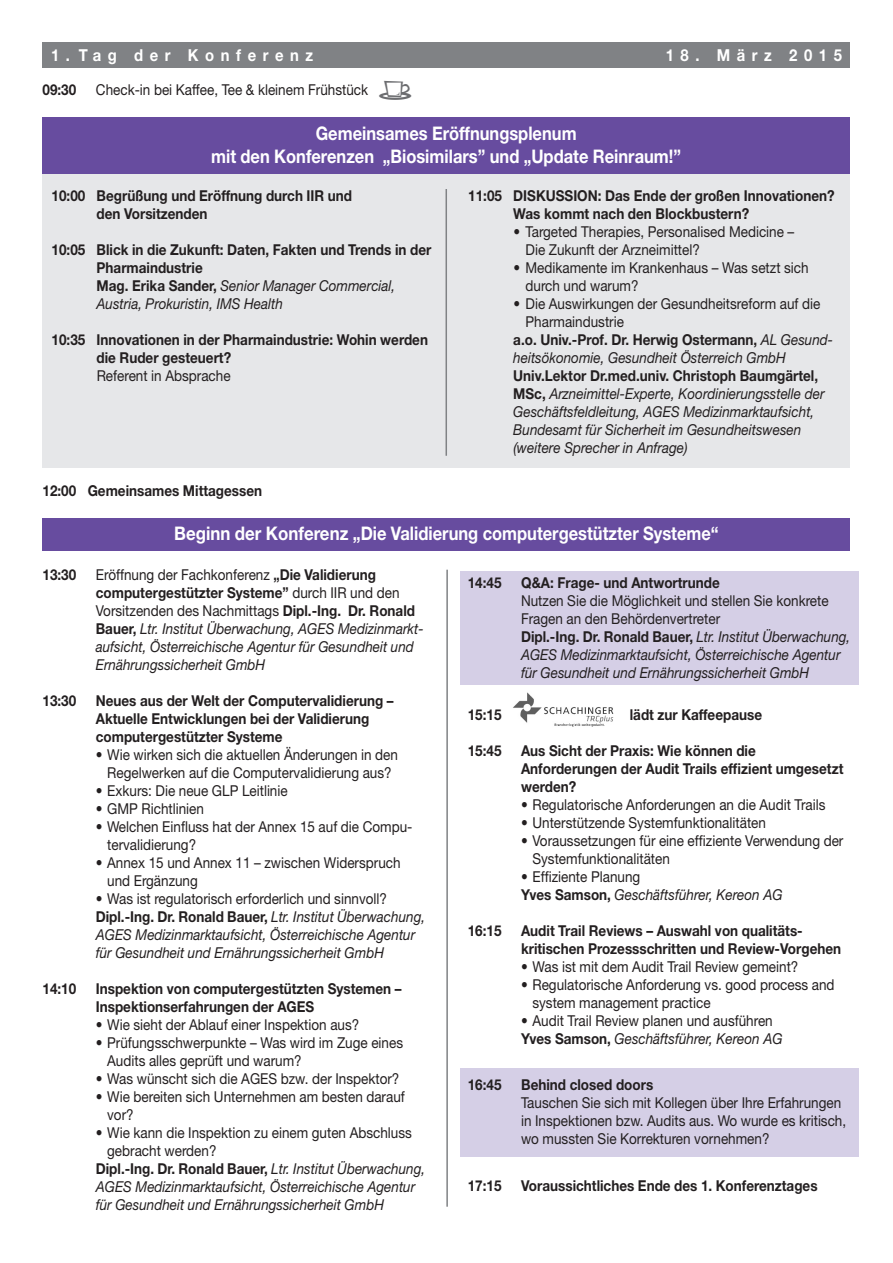
<style>
.page{position:relative;width:893px;height:1263px;background:#fff}
.page>*{position:absolute;margin:0;border:0;box-sizing:border-box;transform-origin:0 0}
.t1{font:28.95px "Df Radicals Plain";color:#6c6d70}
.t2{font:700 18.75px/22.5px "Helvetica Neue";color:#fff;text-align:center;scale:.88 1}
.t3{font:700 18.75px "Helvetica Neue";color:#fff;scale:.9 1}
.t4{font:700 16.5px "Helvetica Neue";letter-spacing:.445em;color:#fff;scale:.9 1}
.t5{font:15px/18px "Helvetica Neue";color:#231f20;scale:.9 1}
.t6{font:italic 15px/18px "Helvetica Neue";color:#231f20;scale:.9 1}
.t7{font:700 15px/18px "Helvetica Neue";color:#231f20;scale:.9 1}
.s1{font-weight:400;font-style:italic}
.s2{font-weight:700;font-style:normal}
.s3{font-style:normal}
.s4{font-weight:700}
.s5{font-style:italic}
</style>
<div class="page">
<div style="left:460px;top:1068px;width:398px;height:89px;background:#d5cfe6"></div>
<div style="left:460px;top:571px;width:398px;height:114px;background:#d5cfe6"></div>
<img style="left:513px;top:692px;width:101px;height:35px">
<div style="left:43px;top:43px;width:807px;height:25px;background:#808285"></div>
<div style="left:43px;top:518px;width:807px;height:32px;background:#674c9f"></div>
<div style="left:42px;top:124px;width:808px;height:344px;background:#e6e7e9"></div>
<div style="left:43px;top:118px;width:807px;height:56px;background:#674c9f"></div>
<hr style="left:446px;top:570px;width:2px;height:637px;background:#808285">
<hr style="left:445px;top:189px;width:2px;height:267px;background:#808285">
<p class="t4" style="left:51px;top:49px;width:293px">1. Tag der Konferenz</p>
<p class="t4" style="left:666px;top:49px;width:197px">18. März 2015</p>
<p class="t7" style="left:43px;top:82px;width:39px">09:30</p>
<p class="t5" style="left:96px;top:82px;width:304px">Check-in bei Kaffee, Tee &amp; kleinem Frühstück</p>
<h1 class="t1" style="left:374px;top:73px;width:44px">k</h1>
<p class="t2" style="left:211px;top:124px;width:536px">Gemeinsames Eröffnungsplenum<br>mit den Konferenzen „Biosimilars” und „Update Reinraum!”</p>
<p class="t7" style="left:97px;top:188px;width:285px;text-indent:-45px">10:00 Begrüßung und Eröffnung durch IIR und den Vorsitzenden</p>
<p class="t7" style="left:97px;top:242px;width:373px;text-indent:-45px">10:05 Blick in die Zukunft: Daten, Fakten und Trends in der Pharmaindustrie<br>Mag. Erika Sander, <span class="s1">Senior Manager Commercial, Austria, Prokuristin, IMS Health</span></p>
<p class="t7" style="left:97px;top:332px;width:370px;text-indent:-45px">10:35 Innovationen in der Pharmaindustrie: Wohin werden die Ruder gesteuert?</p>
<p class="t5" style="left:97px;top:368px;width:150px">Referent in Absprache</p>
<p class="t7" style="left:43px;top:483px;width:246px">12:00 Gemeinsames Mittagessen</p>
<p class="t7" style="left:513px;top:188px;width:358px;text-indent:-45px">11:05 DISKUSSION: Das Ende der großen Innovationen?<br>Was kommt nach den Blockbustern?</p>
<p class="t5" style="left:525px;top:224px;width:300px;text-indent:-12px">• Targeted Therapies, Personalised Medicine –<br>Die Zukunft der Arzneimittel?</p>
<p class="t5" style="left:525px;top:260px;width:316px;text-indent:-12px">• Medikamente im Krankenhaus – Was setzt sich durch und warum?</p>
<p class="t5" style="left:513px;top:296px;width:342px">• Die Auswirkungen der Gesundheitsreform auf die</p>
<p class="t5" style="left:525px;top:314px;width:111px">Pharmaindustrie</p>
<p class="t7" style="left:513px;top:332px;width:357px">a.o. Univ.-Prof. Dr. Herwig Ostermann, <span class="s1">AL Gesund-</span></p>
<p class="t6" style="left:513px;top:350px;width:305px">heitsökonomie, Gesundheit Österreich GmbH</p>
<p class="t6" style="left:513px;top:368px;width:347px"><span class="s2">Univ.Lektor Dr.med.univ. Christoph Baumgärtel, MSc,</span> Arzneimittel-Experte, Koordinierungsstelle der Geschäftsfeldleitung, AGES Medizinmarktaufsicht, Bundesamt für Sicherheit im Gesundheitswesen (weitere Sprecher in Anfrage)</p>
<p class="t3" style="left:174px;top:526px;width:607px">Beginn der Konferenz „Die Validierung computergestützter Systeme“</p>
<p class="t7" style="left:43px;top:567px;width:39px">13:30</p>
<p class="t6" style="left:96px;top:567px;width:366px"><span class="s3">Eröffnung der Fachkonferenz</span> <span class="s2">„Die Validierung computergestützter Systeme”</span> <span class="s3">durch IIR und den Vorsitzenden des Nachmittags</span> <span class="s2">Dipl.-Ing. Dr. Ronald Bauer,</span> Ltr. Institut Überwachung, AGES Medizinmarkt&shy;aufsicht, Österreichische Agentur für Gesundheit und Ernährungssicherheit GmbH</p>
<p class="t7" style="left:43px;top:693px;width:39px">13:30</p>
<p class="t7" style="left:96px;top:693px;width:332px">Neues aus der Welt der Computervalidierung –<br>Aktuelle Entwicklungen bei der Validierung computergestützter Systeme</p>
<p class="t5" style="left:96px;top:747px;width:337px;text-align:center">• Wie wirken sich die aktuellen Änderungen in den<br>Regelwerken auf die Computervalidierung aus?</p>
<p class="t5" style="left:96px;top:783px;width:215px">• Exkurs: Die neue GLP Leitlinie</p>
<p class="t5" style="left:96px;top:801px;width:122px">• GMP Richtlinien</p>
<p class="t5" style="left:107px;top:819px;width:341px;text-indent:-11px">• Welchen Einfluss hat der Annex 15 auf die Compu&shy;tervalidierung?</p>
<p class="t5" style="left:107px;top:855px;width:328px;text-indent:-11px">• Annex 15 und Annex 11 – zwischen Widerspruch und Ergänzung</p>
<p class="t6" style="left:96px;top:891px;width:368px"><span class="s3">• Was ist regulatorisch erforderlich und sinnvoll?<br></span><span class="s2">Dipl.-Ing. Dr. Ronald Bauer,</span> Ltr. Institut Überwachung, AGES Medizinmarktaufsicht, Österreichische Agentur für Gesundheit und Ernährungssicherheit GmbH</p>
<p class="t7" style="left:43px;top:981px;width:39px">14:10</p>
<p class="t7" style="left:96px;top:981px;width:341px">Inspektion von computergestützten Systemen –<br>Inspektionserfahrungen der AGES</p>
<p class="t5" style="left:96px;top:1017px;width:294px">• Wie sieht der Ablauf einer Inspektion aus?</p>
<p class="t5" style="left:107px;top:1035px;width:330px;text-indent:-11px">• Prüfungsschwerpunkte – Was wird im Zuge eines<br>Audits alles geprüft und warum?</p>
<p class="t5" style="left:96px;top:1071px;width:339px">• Was wünscht sich die AGES bzw. der Inspektor?</p>
<p class="t5" style="left:107px;top:1089px;width:332px;text-indent:-11px">• Wie bereiten sich Unternehmen am besten darauf vor?</p>
<p class="t5" style="left:96px;top:1125px;width:353px">• Wie kann die Inspektion zu einem guten Abschluss</p>
<p class="t5" style="left:107px;top:1143px;width:123px">gebracht werden?</p>
<p class="t7" style="left:96px;top:1161px;width:368px">Dipl.-Ing. Dr. Ronald Bauer, <span class="s1">Ltr. Institut Überwachung,</span></p>
<p class="t6" style="left:96px;top:1179px;width:356px">AGES Medizinmarktaufsicht, Österreichische Agentur</p>
<p class="t6" style="left:96px;top:1197px;width:322px">für Gesundheit und Ernährungssicherheit GmbH</p>
<p class="t7" style="left:468px;top:575px;width:39px">14:45</p>
<p class="t7" style="left:521px;top:575px;width:222px">Q&amp;A: Frage- und Antwortrunde</p>
<p class="t6" style="left:521px;top:593px;width:367px"><span class="s3">Nutzen Sie die Möglichkeit und stellen Sie konkrete Fragen an den Behördenvertreter<br></span><span class="s2">Dipl.-Ing. Dr. Ronald Bauer,</span> Ltr. Institut Überwachung, AGES Medizinmarktaufsicht, Österreichische Agentur für Gesundheit und Ernährungssicherheit GmbH</p>
<p class="t7" style="left:468px;top:707px;width:39px">15:15</p>
<p class="t7" style="left:630px;top:707px;width:149px">lädt zur Kaffeepause</p>
<p class="t7" style="left:468px;top:743px;width:39px">15:45</p>
<p class="t7" style="left:521px;top:743px;width:360px">Aus Sicht der Praxis: Wie können die<br>Anforderungen der Audit Trails effizient umgesetzt werden?</p>
<p class="t5" style="left:521px;top:797px;width:340px">• Regulatorische Anforderungen an die Audit Trails</p>
<p class="t5" style="left:521px;top:815px;width:274px">• Unterstützende Systemfunktionalitäten</p>
<p class="t5" style="left:532px;top:833px;width:347px;text-indent:-11px">• Voraussetzungen für eine effiziente Verwendung der<br>Systemfunktionalitäten</p>
<p class="t6" style="left:521px;top:869px;width:292px"><span class="s3">• Effiziente Planung<br></span><span class="s2">Yves Samson,</span> Geschäftsführer, Kereon AG</p>
<p class="t7" style="left:468px;top:923px;width:39px">16:15</p>
<p class="t7" style="left:521px;top:923px;width:357px">Audit Trail Reviews – Auswahl von qualitäts&shy;kritischen Prozessschritten und Review-Vorgehen</p>
<p class="t5" style="left:521px;top:959px;width:310px">• Was ist mit dem Audit Trail Review gemeint?</p>
<p class="t5" style="left:532px;top:977px;width:337px;text-indent:-11px">• Regulatorische Anforderung vs. good process and system management practice</p>
<p class="t5" style="left:521px;top:1013px;width:292px">• Audit Trail Review planen und ausführen<br><span class="s4">Yves Samson,</span> <span class="s5">Geschäftsführer, Kereon AG</span></p>
<p class="t7" style="left:468px;top:1077px;width:39px">16:45</p>
<p class="t7" style="left:521px;top:1077px;width:148px">Behind closed doors</p>
<p class="t5" style="left:521px;top:1095px;width:363px">Tauschen Sie sich mit Kollegen über Ihre Erfahrungen in Inspektionen bzw. Audits aus. Wo wurde es kritisch, wo mussten Sie Korrekturen vornehmen?</p>
<p class="t7" style="left:468px;top:1178px;width:39px">17:15</p>
<p class="t7" style="left:521px;top:1178px;width:331px">Voraussichtliches Ende des 1. Konferenztages</p>
</div>
